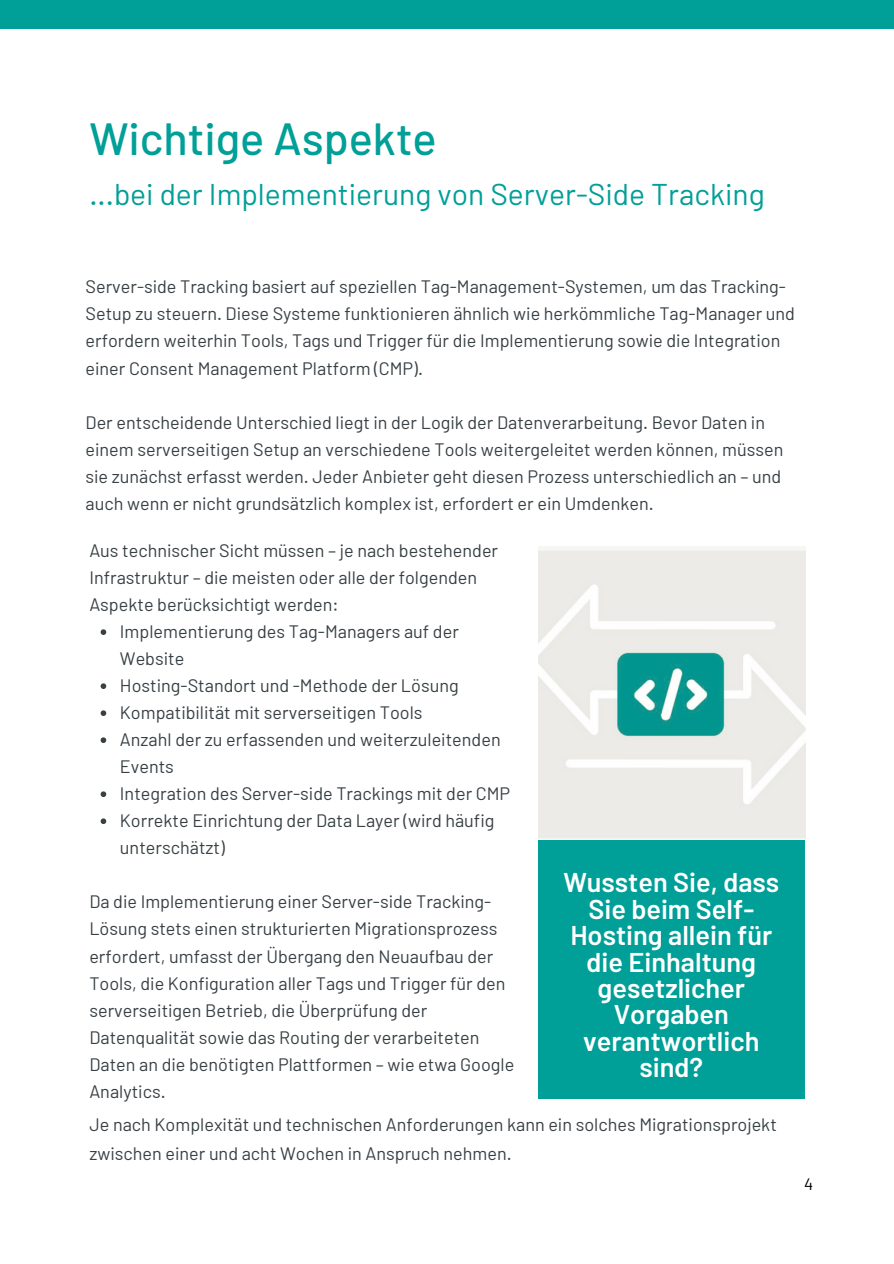
<style>
.page{position:relative;width:894px;height:1264px;background:#fff}
.page>*{position:absolute;margin:0;border:0;box-sizing:border-box;transform-origin:0 0}
.t1{font:500 45px "Barlow";color:#009f98}
.t2{font:30px "Barlow";color:#009f98}
.t3{font:600 27.15px/26.4px "Barlow";color:#fff;text-align:center}
.t4{font:18px/27px "Barlow";color:#384044}
.t5{font:16.5px "Barlow";color:#000}
</style>
<div class="page">
<div style="left:0;top:0;width:893px;height:29px;background:#009f98"></div>
<div style="left:538px;top:831px;width:267px;height:268px;background:#009f98"></div>
<img style="left:538px;top:550px;width:267px;height:289px">
<svg style="left:101px;top:629px;width:5px;height:6px"></svg>
<svg style="left:101px;top:683px;width:5px;height:6px"></svg>
<svg style="left:101px;top:710px;width:5px;height:6px"></svg>
<svg style="left:101px;top:737px;width:5px;height:6px"></svg>
<svg style="left:101px;top:791px;width:5px;height:6px"></svg>
<svg style="left:101px;top:818px;width:5px;height:6px"></svg>
<p class="t1" style="left:89px;top:110px;width:349px">Wichtige Aspekte</p>
<p class="t2" style="left:89px;top:175px;width:676px">...bei der Implementierung von Server-Side Tracking</p>
<p class="t4" style="left:85px;top:273px;width:710px">Server-side Tracking basiert auf speziellen Tag-Management-Systemen, um das Tracking-Setup zu steuern. Diese Systeme funktionieren ähnlich wie herkömmliche Tag-Manager und erfordern weiterhin Tools, Tags und Trigger für die Implementierung sowie die Integration einer Consent Management Platform (CMP).</p>
<p class="t4" style="left:85px;top:408px;width:699px">Der entscheidende Unterschied liegt in der Logik der Datenverarbeitung. Bevor Daten in einem serverseitigen Setup an verschiedene Tools weitergeleitet werden können, müssen sie zunächst erfasst werden. Jeder Anbieter geht diesen Prozess unterschiedlich an – und auch wenn er nicht grundsätzlich komplex ist, erfordert er ein Umdenken.</p>
<h3 class="t4" style="left:89px;top:536px;width:410px">Aus technischer Sicht müssen – je nach bestehender<br>Infrastruktur – die meisten oder alle der folgenden<br>Aspekte berücksichtigt werden:</h3>
<p class="t4" style="left:120px;top:617px;width:340px">Implementierung des Tag-Managers auf der<br>Website</p>
<p class="t4" style="left:120px;top:671px;width:340px">Hosting-Standort und -Methode der Lösung</p>
<p class="t4" style="left:120px;top:698px;width:304px">Kompatibilität mit serverseitigen Tools</p>
<p class="t4" style="left:120px;top:725px;width:382px">Anzahl der zu erfassenden und weiterzuleitenden<br>Events</p>
<p class="t4" style="left:120px;top:779px;width:391px">Integration des Server-side Trackings mit der CMP</p>
<p class="t4" style="left:120px;top:806px;width:376px">Korrekte Einrichtung der Data Layer (wird häufig unterschätzt)</p>
<p class="t4" style="left:89px;top:887px;width:426px">Da die Implementierung einer Server-side Tracking-Lösung stets einen strukturierten Migrationsprozess erfordert, umfasst der Übergang den Neuaufbau der Tools, die Konfiguration aller Tags und Trigger für den serverseitigen Betrieb, die Überprüfung der Datenqualität sowie das Routing der verarbeiteten Daten an die benötigten Plattformen – wie etwa Google Analytics.</p>
<h1 class="t3" style="left:563px;top:868px;width:217px">Wussten Sie, dass<br>Sie beim Self-<br>Hosting allein für die Einhaltung gesetzlicher<br>Vorgaben verantwortlich sind?</h1>
<h2 class="t4" style="left:89px;top:1108px;width:688px;line-height:29.2px">Je nach Komplexität und technischen Anforderungen kann ein solches Migrationsprojekt zwischen einer und acht Wochen in Anspruch nehmen.</h2>
<p class="t5" style="left:804px;top:1173px;width:11px">4</p>
</div>
